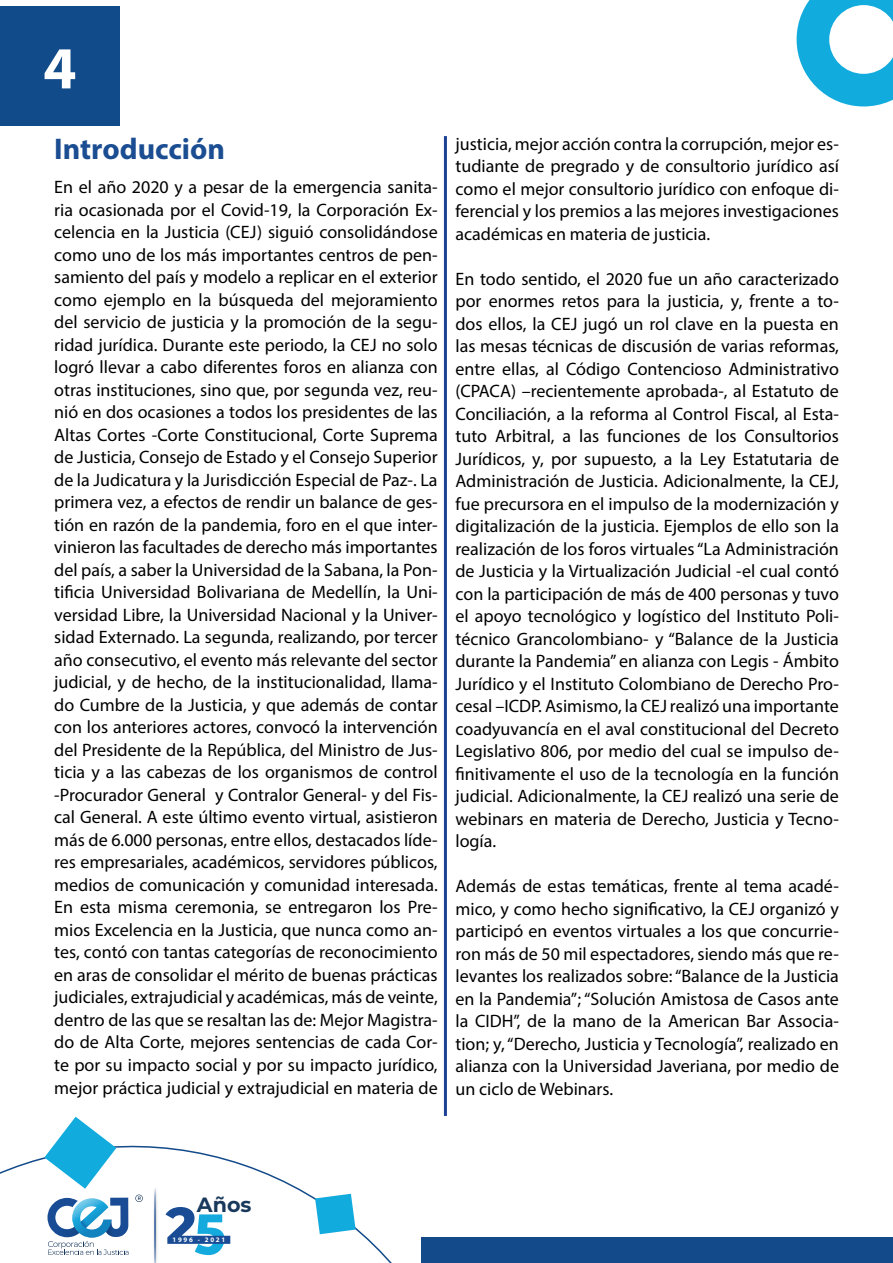
<style>
.page{position:relative;width:893px;height:1263px;background:#fff}
.page>*{position:absolute;margin:0;border:0;box-sizing:border-box;transform-origin:0 0}
.t1{font:700 60px "Myriad Pro";color:#fff}
.t2{font:700 30px "Myriad Pro";color:#1a4d91}
.t3{font:700 20.7px "Montserrat";color:#18385c}
.t4{font:18px/22.5px "Myriad Pro";color:#000;text-align:justify}
.t5{font:700 6.9px "Myriad Pro";letter-spacing:.25em;color:#fff}
</style>
<div class="page">
<div style="left:422px;top:1237px;width:471px;height:26px;background:#124a8a"></div>
<svg style="left:0;top:1104px;width:444px;height:159px"></svg>
<svg style="left:44px;top:1117px;width:72px;height:72px"></svg>
<svg style="left:315px;top:1194px;width:41px;height:40px"></svg>
<svg style="left:797px;top:0;width:96px;height:106px"></svg>
<div style="left:0;top:6px;width:120px;height:120px;background:#124b8a"></div>
<svg style="left:135px;top:1194px;width:8px;height:8px"></svg>
<svg style="left:47px;top:1197px;width:81px;height:58px"></svg>
<img style="left:151px;top:1184px;width:9px;height:79px">
<svg style="left:154px;top:1187px;width:2px;height:76px"></svg>
<svg style="left:165px;top:1207px;width:65px;height:48px"></svg>
<hr style="left:444px;top:136px;width:3px;height:980px;background:#1c4293">
<h1 class="t1" style="left:43px;top:29px;width:35px">4</h1>
<h2 class="t2" style="left:54px;top:129px;width:172px">Introducción</h2>
<p class="t4" style="left:54px;top:176px;width:385px">En el año 2020 y a pesar de la emergencia sanita&shy;ria ocasionada por el Covid-19, la Corporación Ex&shy;celencia en la Justicia (CEJ) siguió consolidándose como uno de los más importantes centros de pen&shy;samiento del país y modelo a replicar en el exterior como ejemplo en la búsqueda del mejoramiento del servicio de justicia y la promoción de la segu&shy;ridad jurídica. Durante este periodo, la CEJ no solo logró llevar a cabo diferentes foros en alianza con otras instituciones, sino que, por segunda vez, reu&shy;nió en dos ocasiones a todos los presidentes de las Altas Cortes -Corte Constitucional, Corte Suprema de Justicia, Consejo de Estado y el Consejo Superior de la Judicatura y la Jurisdicción Especial de Paz-. La primera vez, a efectos de rendir un balance de ges&shy;tión en razón de la pandemia, foro en el que inter&shy;vinieron las facultades de derecho más importantes del país, a saber la Universidad de la Sabana, la Pon&shy;tificia Universidad Bolivariana de Medellín, la Uni&shy;versidad Libre, la Universidad Nacional y la Univer&shy;sidad Externado. La segunda, realizando, por tercer año consecutivo, el evento más relevante del sector judicial, y de hecho, de la institucionalidad, llama&shy;do Cumbre de la Justicia, y que además de contar con los anteriores actores, convocó la intervención del Presidente de la República, del Ministro de Jus&shy;ticia y a las cabezas de los organismos de control -Procurador General y Contralor General- y del Fis&shy;cal General. A este último evento virtual, asistieron más de 6.000 personas, entre ellos, destacados líde&shy;res empresariales, académicos, servidores públicos, medios de comunicación y comunidad interesada.<br>En esta misma ceremonia, se entregaron los Pre&shy;mios Excelencia en la Justicia, que nunca como an&shy;tes, contó con tantas categorías de reconocimiento en aras de consolidar el mérito de buenas prácticas judiciales, extrajudicial y académicas, más de veinte, dentro de las que se resaltan las de: Mejor Magistra&shy;do de Alta Corte, mejores sentencias de cada Cor&shy;te por su impacto social y por su impacto jurídico, mejor práctica judicial y extrajudicial en materia de</p>
<p class="t4" style="left:455px;top:132px;width:385px">justicia, mejor acción contra la corrupción, mejor es&shy;tudiante de pregrado y de consultorio jurídico así como el mejor consultorio jurídico con enfoque di&shy;ferencial y los premios a las mejores investigaciones académicas en materia de justicia.</p>
<p class="t4" style="left:455px;top:267px;width:385px">En todo sentido, el 2020 fue un año caracterizado por enormes retos para la justicia, y, frente a to&shy;dos ellos, la CEJ jugó un rol clave en la puesta en las mesas técnicas de discusión de varias reformas, entre ellas, al Código Contencioso Administrativo (CPACA) –recientemente aprobada-, al Estatuto de Conciliación, a la reforma al Control Fiscal, al Esta&shy;tuto Arbitral, a las funciones de los Consultorios Jurídicos, y, por supuesto, a la Ley Estatutaria de Administración de Justicia. Adicionalmente, la CEJ, fue precursora en el impulso de la modernización y digitalización de la justicia. Ejemplos de ello son la realización de los foros virtuales “La Administración de Justicia y la Virtualización Judicial -el cual contó con la participación de más de 400 personas y tuvo el apoyo tecnológico y logístico del Instituto Poli&shy;técnico Grancolombiano- y “Balance de la Justicia durante la Pandemia” en alianza con Legis - Ámbito Jurídico y el Instituto Colombiano de Derecho Pro&shy;cesal –ICDP. Asimismo, la CEJ realizó una importante coadyuvancía en el aval constitucional del Decreto Legislativo 806, por medio del cual se impulso de&shy;finitivamente el uso de la tecnología en la función judicial. Adicionalmente, la CEJ realizó una serie de webinars en materia de Derecho, Justicia y Tecno&shy;logía.</p>
<p class="t4" style="left:455px;top:874px;width:385px">Además de estas temáticas, frente al tema acadé&shy;mico, y como hecho significativo, la CEJ organizó y participó en eventos virtuales a los que concurrie&shy;ron más de 50 mil espectadores, siendo más que re&shy;levantes los realizados sobre: “Balance de la Justicia en la Pandemia”; “Solución Amistosa de Casos ante la CIDH”, de la mano de la American Bar Associa&shy;tion; y, “Derecho, Justicia y Tecnología”, realizado en alianza con la Universidad Javeriana, por medio de un ciclo de Webinars.</p>
<p class="t3" style="left:197px;top:1189px;width:56px">Años</p>
<p class="t5" style="left:172px;top:1235px;width:54px">1996 - 2021</p>
</div>
